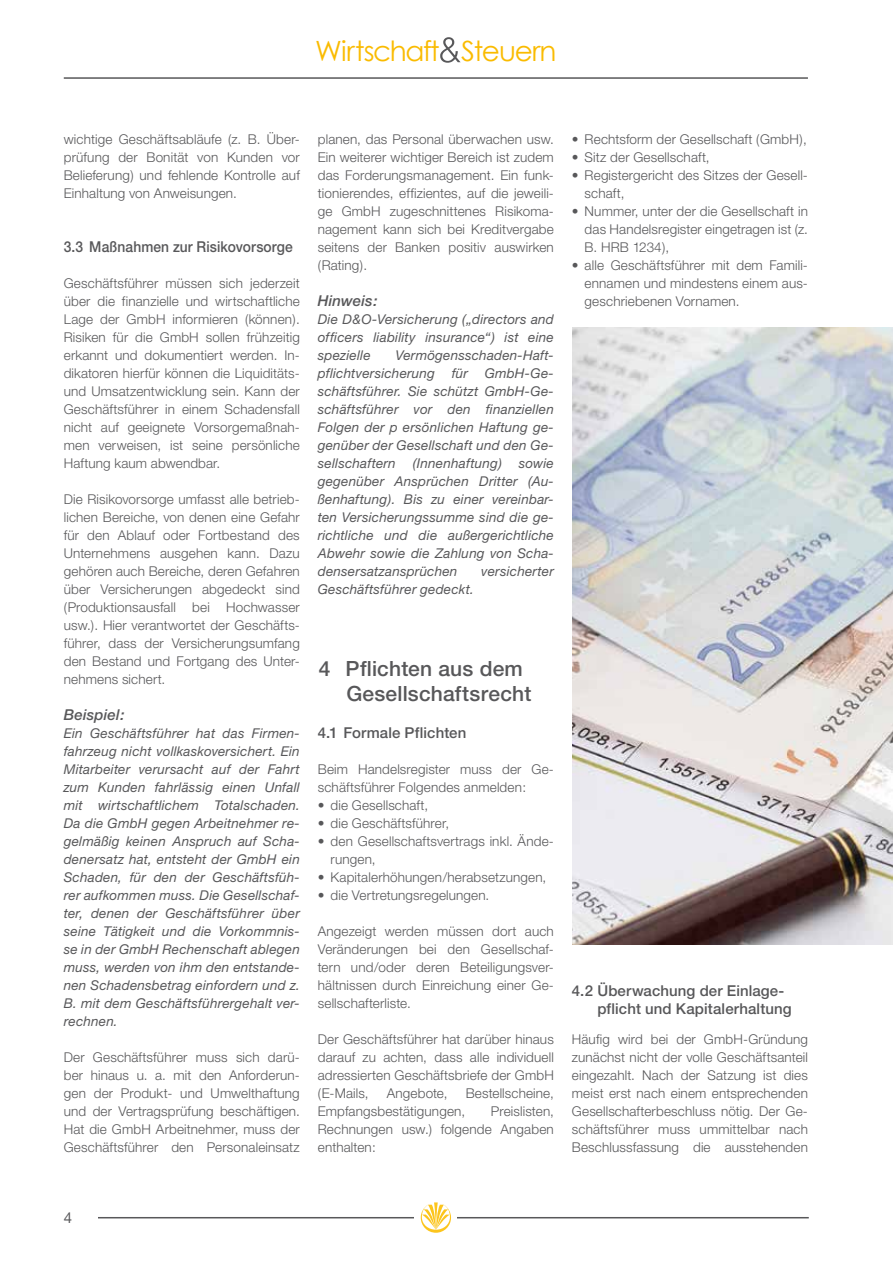
<style>
.page{position:relative;width:893px;height:1263px;background:#fff}
.page>*{position:absolute;margin:0;border:0;box-sizing:border-box;transform-origin:0 0}
.t1{font:27.9px "Century Gothic";letter-spacing:-.05em;color:#fabb00}
.t2{font:500 21px/25.2px "Helvetica Neue";letter-spacing:.01em;color:#58585a}
.t3{font:500 15px/18px "Helvetica Neue";letter-spacing:.005em;color:#58585a}
.t4{font:500 15px "Helvetica Neue";letter-spacing:.005em;color:#58585a;scale:.92 1}
.t5{font:italic 500 15px "Helvetica Neue";letter-spacing:.01em;color:#58585a}
.t6{font:15px "Helvetica Neue";color:#58585a}
.t7{font:300 13.5px/18px "Helvetica Neue";letter-spacing:.01em;color:#58585a;text-align:justify}
.t8{font:italic 13.5px/18px "Helvetica Neue";letter-spacing:.015em;color:#58585a;text-align:justify}
</style>
<div class="page">
<img style="left:573px;top:328px;width:320px;height:616px">
<hr style="left:64px;top:77px;width:744px;height:2px;background:#58585a">
<hr style="left:65px;top:1217px;width:744px;height:1px;background:#58585a">
<div style="left:415px;top:1201px;width:42px;height:34px;background:#fff"></div>
<svg style="left:421px;top:1202px;width:30px;height:31px"></svg>
<div style="left:64px;top:1212px;width:34px;height:30px;background:#fff"></div>
<svg style="left:440px;top:37px;width:21px;height:26px"></svg>
<h1 class="t1" style="left:315px;top:32px;width:243px">Wirtschaft Steuern</h1>
<p class="t7" style="left:64px;top:130px;width:238px">wichtige Geschäftsabläufe (z. B. Über&shy;prüfung der Bonität von Kunden vor Belieferung) und fehlende Kontrolle auf Einhaltung von Anweisungen.</p>
<p class="t4" style="left:64px;top:238px;width:251px">3.3 Maßnahmen zur Risikovorsorge</p>
<p class="t7" style="left:64px;top:274px;width:238px">Geschäftsführer müssen sich jederzeit über die finanzielle und wirtschaftliche Lage der GmbH informieren (können).<br>Risiken für die GmbH sollen frühzeitig erkannt und dokumentiert werden. In&shy;dikatoren hierfür können die Liquiditäts&shy;und Umsatzentwicklung sein. Kann der Geschäftsführer in einem Schadensfall nicht auf geeignete Vorsorgemaßnah&shy;men verweisen, ist seine persönliche Haftung kaum abwendbar.</p>
<p class="t7" style="left:64px;top:490px;width:238px">Die Risikovorsorge umfasst alle betrieb&shy;lichen Bereiche, von denen eine Gefahr für den Ablauf oder Fortbestand des Unternehmens ausgehen kann. Dazu gehören auch Bereiche, deren Gefahren über Versicherungen abgedeckt sind (Produktionsausfall bei Hochwasser usw.). Hier verantwortet der Geschäfts&shy;führer, dass der Versicherungsumfang den Bestand und Fortgang des Unter&shy;nehmens sichert.</p>
<p class="t5" style="left:64px;top:706px;width:62px">Beispiel:</p>
<p class="t8" style="left:64px;top:724px;width:238px">Ein Geschäftsführer hat das Firmen&shy;fahrzeug nicht vollkaskoversichert. Ein Mitarbeiter verursacht auf der Fahrt zum Kunden fahrlässig einen Unfall mit wirtschaftlichem Totalschaden.<br>Da die GmbH gegen Arbeitnehmer re&shy;gelmäßig keinen Anspruch auf Scha&shy;denersatz hat, entsteht der GmbH ein Schaden, für den der Geschäftsfüh&shy;rer aufkommen muss. Die Gesellschaf&shy;ter, denen der Geschäftsführer über seine Tätigkeit und die Vorkommnis&shy;se in der GmbH Rechenschaft ablegen muss, werden von ihm den entstande&shy;nen Schadensbetrag einfordern und z.<br>B. mit dem Geschäftsführergehalt ver&shy;rechnen.</p>
<p class="t7" style="left:64px;top:1048px;width:238px">Der Geschäftsführer muss sich darü&shy;ber hinaus u. a. mit den Anforderun&shy;gen der Produkt- und Umwelthaftung und der Vertragsprüfung beschäftigen.<br>Hat die GmbH Arbeitnehmer, muss der Geschäftsführer den Personaleinsatz</p>
<p class="t7" style="left:318px;top:130px;width:238px">planen, das Personal überwachen usw.<br>Ein weiterer wichtiger Bereich ist zudem das Forderungsmanagement. Ein funk&shy;tionierendes, effizientes, auf die jeweili&shy;ge GmbH zugeschnittenes Risikoma&shy;nagement kann sich bei Kreditvergabe seitens der Banken positiv auswirken (Rating).</p>
<p class="t5" style="left:318px;top:292px;width:61px">Hinweis:</p>
<p class="t8" style="left:318px;top:310px;width:238px">Die D&amp;O-Versicherung („directors and officers liability insurance“) ist eine spezielle</p>
<p class="t8" style="left:318px;top:346px;width:238px;text-indent:78px">Vermögensschaden-Haft&shy;pflichtversicherung für GmbH-Ge&shy;schäftsführer. Sie schützt GmbH-Ge&shy;schäftsführer vor den finanziellen Folgen der p ersönlichen Haftung ge&shy;genüber der Gesellschaft und den Ge&shy;sellschaftern</p>
<p class="t8" style="left:413px;top:454px;width:91px">(Innenhaftung)</p>
<p class="t8" style="left:318px;top:454px;width:238px;text-indent:201px">sowie gegenüber Ansprüchen Dritter (Au&shy;ßenhaftung). Bis zu einer vereinbar&shy;ten Versicherungssumme sind die ge&shy;richtliche und die außergerichtliche Abwehr sowie die Zahlung von Scha&shy;densersatzansprüchen</p>
<p class="t8" style="left:481px;top:562px;width:74px">versicherter</p>
<p class="t8" style="left:318px;top:580px;width:158px">Geschäftsführer gedeckt.</p>
<h2 class="t2" style="left:346px;top:656px;width:187px;text-indent:-28px">4 Pflichten aus dem<br>Gesellschaftsrecht</h2>
<p class="t3" style="left:318px;top:724px;width:150px">4.1 Formale Pflichten</p>
<p class="t7" style="left:318px;top:760px;width:238px">Beim Handelsregister muss der Ge&shy;schäftsführer Folgendes anmelden:</p>
<p class="t7" style="left:318px;top:796px;width:112px">• die Gesellschaft,</p>
<p class="t7" style="left:318px;top:814px;width:133px">• die Geschäftsführer,</p>
<p class="t7" style="left:331px;top:832px;width:225px;text-indent:-13px">• den Gesellschaftsvertrags inkl. Ände&shy;rungen,</p>
<p class="t7" style="left:318px;top:868px;width:230px">• Kapitalerhöhungen/herabsetzungen,</p>
<p class="t7" style="left:318px;top:886px;width:173px">• die Vertretungsregelungen.</p>
<p class="t7" style="left:318px;top:922px;width:238px">Angezeigt werden müssen dort auch Veränderungen bei den Gesellschaf&shy;tern und/oder deren Beteiligungsver&shy;hältnissen durch Einreichung einer Ge&shy;sellschafterliste.</p>
<p class="t7" style="left:318px;top:1030px;width:238px">Der Geschäftsführer hat darüber hinaus darauf zu achten, dass alle individuell adressierten Geschäftsbriefe der GmbH (E-Mails,</p>
<p class="t7" style="left:387px;top:1084px;width:62px">Angebote,</p>
<p class="t7" style="left:466px;top:1084px;width:90px">Bestellscheine,</p>
<p class="t7" style="left:318px;top:1102px;width:149px">Empfangsbestätigungen,</p>
<p class="t7" style="left:318px;top:1102px;width:238px;text-indent:173px">Preislisten, Rechnungen usw.) folgende Angaben enthalten:</p>
<p class="t7" style="left:572px;top:130px;width:236px">• Rechtsform der Gesellschaft (GmbH),</p>
<p class="t7" style="left:572px;top:148px;width:139px">• Sitz der Gesellschaft,</p>
<p class="t7" style="left:585px;top:166px;width:225px;text-indent:-13px">• Registergericht des Sitzes der Gesell&shy;schaft,</p>
<p class="t7" style="left:585px;top:202px;width:225px;text-indent:-13px">• Nummer, unter der die Gesellschaft in das Handelsregister eingetragen ist (z.<br>B. HRB 1234),</p>
<p class="t7" style="left:585px;top:256px;width:225px;text-indent:-13px">• alle Geschäftsführer mit dem Famili&shy;ennamen und mindestens einem aus&shy;geschriebenen Vornamen.</p>
<p class="t3" style="left:597px;top:982px;width:196px;text-indent:-26px">4.2 Überwachung der Einlage&shy;pflicht und Kapitalerhaltung</p>
<p class="t7" style="left:572px;top:1030px;width:238px">Häufig wird bei der GmbH-Gründung zunächst nicht der volle Geschäftsanteil eingezahlt. Nach der Satzung ist dies meist erst nach einem entsprechenden Gesellschafterbeschluss nötig. Der Ge&shy;schäftsführer muss ummittelbar nach Beschlussfassung die ausstehenden</p>
<p class="t6" style="left:64px;top:1209px;width:10px">4</p>
</div>
